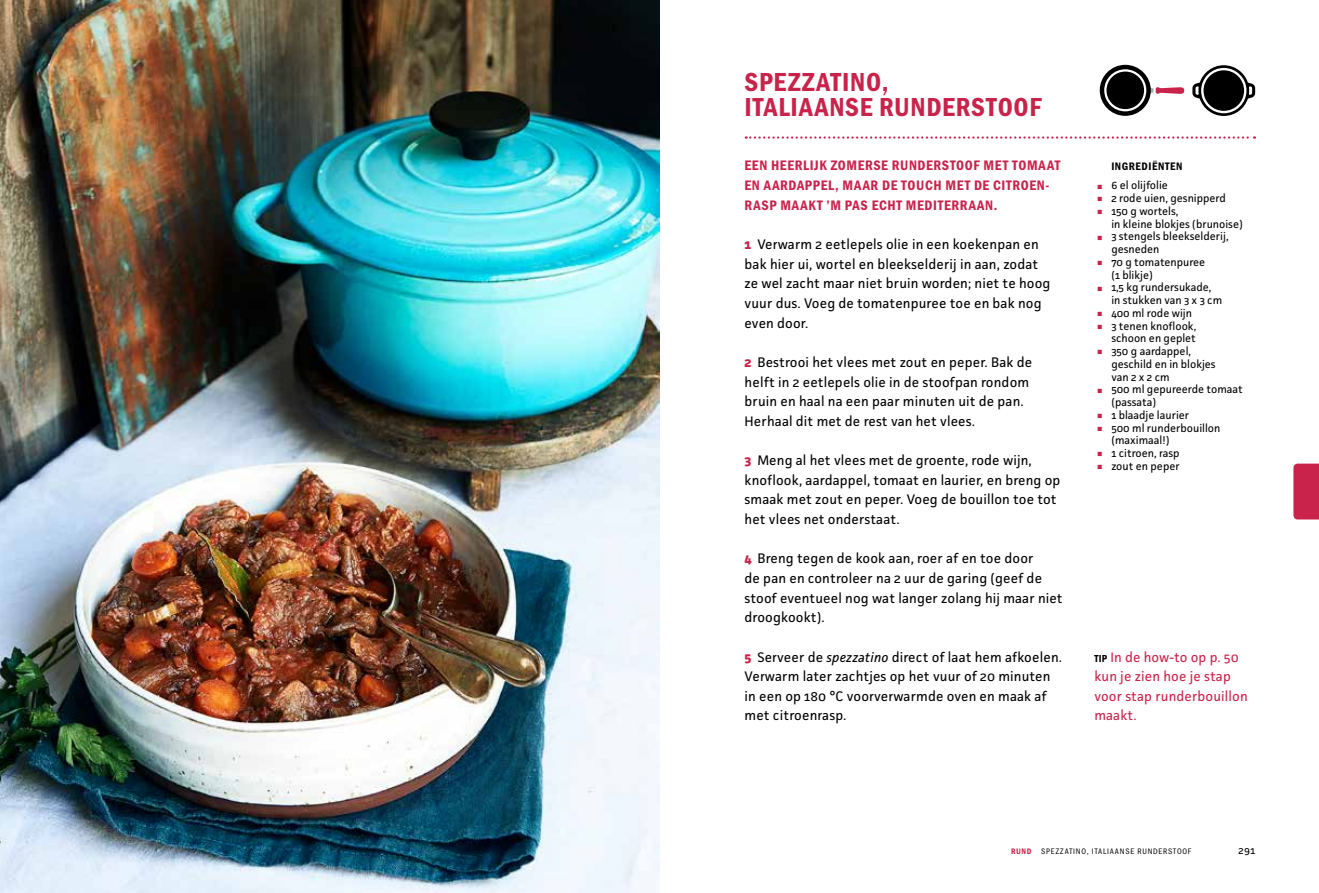
<style>
.page{position:relative;width:1319px;height:893px;background:#fff}
.page>*{position:absolute;margin:0;border:0;box-sizing:border-box;transform-origin:0 0}
.t1{font:39.15px "Franklin Gothic URW Con Boo";color:#c9234b;scale:1.15 1}
.t2{font:27px/25.5px "Franklin Gothic URW Con Dem";letter-spacing:.025em;color:#c9234b}
.t3{font:14.25px/19.6px "Franklin Gothic URW Con Dem";letter-spacing:.04em;color:#c9234b}
.t4{font:13.8px/19.6px "Facit";letter-spacing:.01em;color:#000}
.t5{font:13.8px/19.6px "Facit";letter-spacing:.01em;color:#c9234b}
.t6{font:11.25px/12.8px "Facit";color:#000}
.t7{font:11.25px "Franklin Gothic URW Con Dem";letter-spacing:.05em;color:#000}
.t8{font:10.95px "Facit";color:#000}
.t9{font:8.25px "Franklin Gothic URW Con Boo";color:#000}
.s1{font-weight:700;font-size:14.1px;color:#c9234b}
.s2{font-style:italic}
.s3{font-family:"Franklin Gothic URW Con Dem";font-size:10.5px;color:#000}
.s4{font-family:"Franklin Gothic URW Con Dem";color:#c9234b}
</style>
<div class="page">
<svg style="left:1293px;top:464px;width:25px;height:55px"></svg>
<img style="left:0;top:0;width:659px;height:893px">
<svg style="left:745px;top:136px;width:509px;height:3px"></svg>
<svg style="left:1192px;top:65px;width:62px;height:51px"></svg>
<svg style="left:1150px;top:85px;width:35px;height:11px"></svg>
<svg style="left:1099px;top:65px;width:51px;height:51px;background:#1c1c1c"></svg>
<div style="left:1103px;top:69px;width:43px;height:42px;border:2px solid #fff;border-radius:50%"></div>
<h2 class="t2" style="left:744px;top:68px;width:298px">SPEZZATINO,<br>ITALIAANSE RUNDERSTOOF</h2>
<p class="t3" style="left:744px;top:155px;width:317px">EEN HEERLIJK ZOMERSE RUNDERSTOOF MET TOMAAT<br>EN AARDAPPEL, MAAR DE TOUCH MET DE CITROEN-<br>RASP MAAKT ’M PAS ECHT MEDITERRAAN.</p>
<p class="t4" style="left:744px;top:234px;width:307px"><span class="s1">1</span> Verwarm 2 eetlepels olie in een koekenpan en bak hier ui, wortel en bleekselderij in aan, zodat ze wel zacht maar niet bruin worden; niet te hoog vuur dus. Voeg de tomatenpuree toe en bak nog even door.</p>
<p class="t4" style="left:744px;top:352px;width:289px"><span class="s1">2</span> Bestrooi het vlees met zout en peper. Bak de helft in 2 eetlepels olie in de stoofpan rondom bruin en haal na een paar minuten uit de pan.<br>Herhaal dit met de rest van het vlees.</p>
<p class="t4" style="left:744px;top:450px;width:317px"><span class="s1">3</span> Meng al het vlees met de groente, rode wijn, knoflook, aardappel, tomaat en laurier, en breng op smaak met zout en peper. Voeg de bouillon toe tot het vlees net onderstaat.</p>
<p class="t4" style="left:744px;top:548px;width:319px"><span class="s1">4</span> Breng tegen de kook aan, roer af en toe door<br>de pan en controleer na 2 uur de garing (geef de stoof eventueel nog wat langer zolang hij maar niet droogkookt).</p>
<p class="t4" style="left:744px;top:647px;width:319px"><span class="s1">5</span> Serveer de <span class="s2">spezzatino</span> direct of laat hem afkoelen.<br>Verwarm later zachtjes op het vuur of 20 minuten in een op 180 °C voorverwarmde oven en maak af met citroenrasp.</p>
<p class="t7" style="left:1111px;top:159px;width:73px">INGREDIËNTEN</p>
<h1 class="t1" style="left:1094px;top:159px;width:11px">·</h1>
<p class="t6" style="left:1111px;top:179px;width:58px">6 el olijfolie</p>
<h1 class="t1" style="left:1094px;top:172px;width:11px">·</h1>
<p class="t6" style="left:1111px;top:192px;width:116px">2 rode uien, gesnipperd</p>
<h1 class="t1" style="left:1094px;top:185px;width:11px">·</h1>
<p class="t6" style="left:1111px;top:204px;width:133px">150 g wortels,<br>in kleine blokjes (brunoise)</p>
<h1 class="t1" style="left:1094px;top:210px;width:11px">·</h1>
<p class="t6" style="left:1111px;top:230px;width:119px">3 stengels bleekselderij, gesneden</p>
<h1 class="t1" style="left:1094px;top:236px;width:11px">·</h1>
<p class="t6" style="left:1111px;top:255px;width:95px">70 g tomatenpuree (1 blikje)</p>
<h1 class="t1" style="left:1094px;top:261px;width:11px">·</h1>
<p class="t6" style="left:1111px;top:281px;width:112px">1,5 kg rundersukade, in stukken van 3 x 3 cm</p>
<h1 class="t1" style="left:1094px;top:287px;width:11px">·</h1>
<p class="t6" style="left:1111px;top:306px;width:82px">400 ml rode wijn</p>
<h1 class="t1" style="left:1094px;top:300px;width:11px">·</h1>
<p class="t6" style="left:1111px;top:319px;width:86px">3 tenen knoflook, schoon en geplet</p>
<h1 class="t1" style="left:1094px;top:325px;width:11px">·</h1>
<p class="t6" style="left:1111px;top:345px;width:106px">350 g aardappel, geschild en in blokjes van 2 x 2 cm</p>
<h1 class="t1" style="left:1094px;top:363px;width:11px">·</h1>
<p class="t6" style="left:1111px;top:383px;width:133px">500 ml gepureerde tomaat (passata)</p>
<h1 class="t1" style="left:1094px;top:389px;width:11px">·</h1>
<p class="t6" style="left:1111px;top:408px;width:79px">1 blaadje laurier</p>
<h1 class="t1" style="left:1094px;top:402px;width:11px">·</h1>
<p class="t6" style="left:1111px;top:421px;width:110px">500 ml runderbouillon (maximaal!)</p>
<h1 class="t1" style="left:1094px;top:427px;width:11px">·</h1>
<p class="t6" style="left:1111px;top:447px;width:70px">1 citroen, rasp</p>
<h1 class="t1" style="left:1094px;top:440px;width:11px">·</h1>
<p class="t6" style="left:1111px;top:459px;width:70px">zout en peper</p>
<p class="t5" style="left:1094px;top:647px;width:155px"><span class="s3">tip</span> In de how-to op p. 50 kun je zien hoe je stap voor stap runderbouillon maakt.</p>
<p class="t9" style="left:1010px;top:846px;width:41px"><span class="s4">RUND</span> SPEZZATINO</p>
<p class="t9" style="left:1086px;top:846px;width:14px">, ITALIAANSE</p>
<p class="t9" style="left:1137px;top:846px;width:6px">RUN</p>
<p class="t9" style="left:1152px;top:846px;width:12px">DERSTOO</p>
<p class="t9" style="left:1187px;top:846px;width:5px">F</p>
<p class="t8" style="left:1238px;top:843px;width:18px">291</p>
</div>
